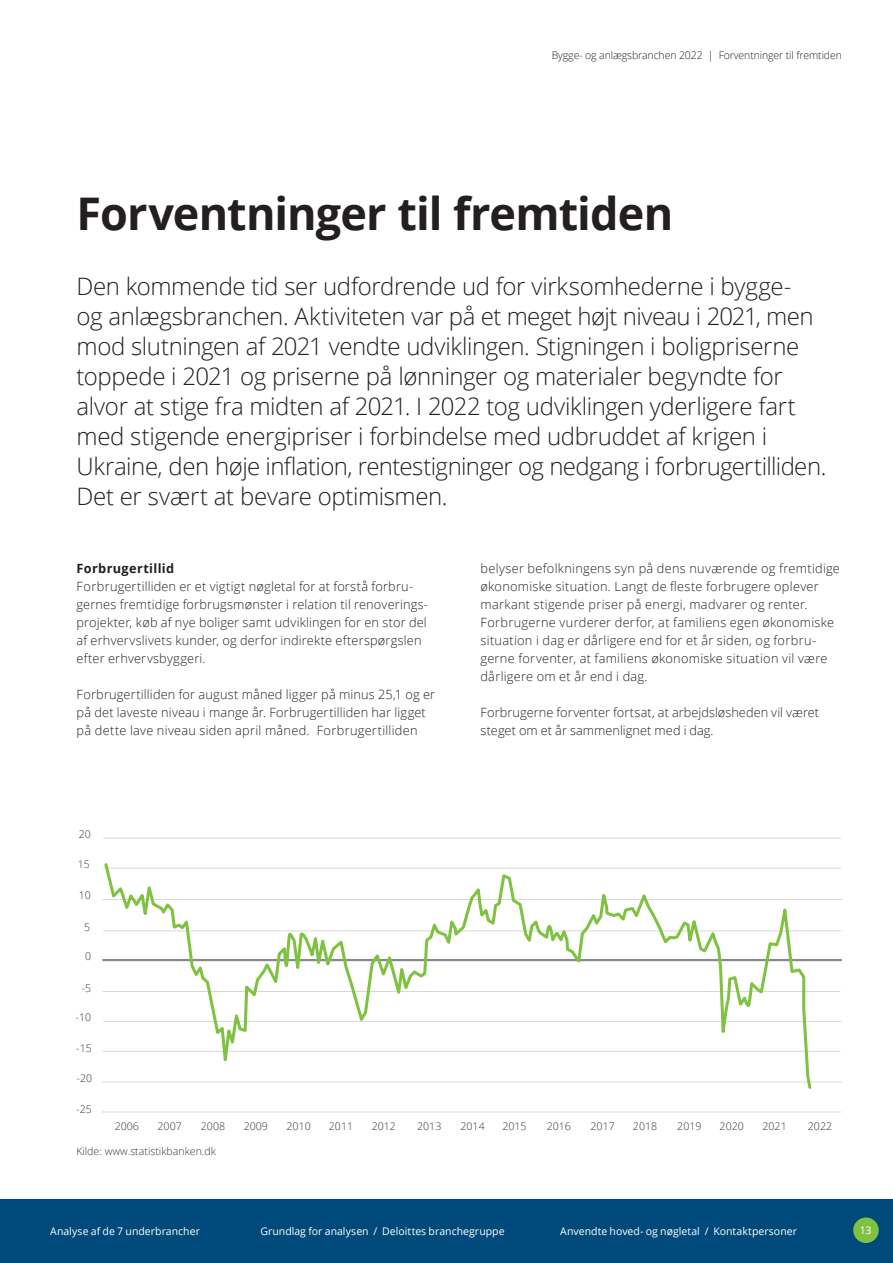
<style>
.page{position:relative;width:893px;height:1263px;background:#fff}
.page>*{position:absolute;margin:0;border:0;box-sizing:border-box;transform-origin:0 0}
.t1{font:700 45px "Open Sans";letter-spacing:-.02em;color:#231f20}
.t2{font:300 24px/30px "Open Sans";letter-spacing:-.02em;color:#231f20}
.t3{font:300 12.75px/18px "Open Sans";letter-spacing:.02em;color:#231f20}
.t4{font:700 12.75px "Open Sans";letter-spacing:.025em;color:#231f20}
.t5{font:300 10.5px "Open Sans";color:#323640}
.t6{font:10.5px "Open Sans";color:#fff}
.t7{font:300 10.5px "Open Sans";letter-spacing:-.01em;color:#231f20}
</style>
<div class="page">
<div style="left:0;top:1199px;width:893px;height:64px;background:#00497b"></div>
<div style="left:853px;top:1217px;width:26px;height:26px;background:#7fc241;border-radius:50%"></div>
<hr style="left:103px;top:838px;width:738px;height:1px;background:#d8d9d7">
<hr style="left:103px;top:868px;width:738px;height:1px;background:#d8d9d7">
<hr style="left:103px;top:899px;width:739px;height:1px;background:#d8d9d7">
<hr style="left:103px;top:930px;width:738px;height:1px;background:#d8d9d7">
<hr style="left:103px;top:991px;width:737px;height:1px;background:#d8d9d7">
<hr style="left:103px;top:1021px;width:738px;height:1px;background:#d8d9d7">
<hr style="left:103px;top:1051px;width:737px;height:1px;background:#d8d9d7">
<hr style="left:103px;top:1082px;width:739px;height:1px;background:#d8d9d7">
<hr style="left:102px;top:1111px;width:739px;height:1px;background:#d8d9d7">
<hr style="left:102px;top:959px;width:740px;height:2px;background:#868a8e">
<svg style="left:102px;top:837px;width:711px;height:252px"></svg>
<p class="t7" style="left:552px;top:48px;width:292px">Bygge- og anlægsbranchen 2022 | Forventninger til fremtiden</p>
<h1 class="t1" style="left:77px;top:182px;width:598px">Forventninger til fremtiden</h1>
<p class="t2" style="left:77px;top:271px;width:751px">Den kommende tid ser udfordrende ud for virksomhederne i bygge-<br>og anlægsbranchen. Aktiviteten var på et meget højt niveau i 2021, men mod slutningen af 2021 vendte udviklingen. Stigningen i boligpriserne toppede i 2021 og priserne på lønninger og materialer begyndte for alvor at stige fra midten af 2021. I 2022 tog udviklingen yderligere fart med stigende energipriser i forbindelse med udbruddet af krigen i Ukraine, den høje inflation, rentestigninger og nedgang i forbrugertilliden.<br>Det er svært at bevare optimismen.</p>
<p class="t4" style="left:77px;top:559px;width:99px">Forbrugertillid</p>
<p class="t3" style="left:77px;top:577px;width:353px">Forbrugertilliden er et vigtigt nøgletal for at forstå forbru&shy;gernes fremtidige forbrugsmønster i relation til renoverings&shy;projekter, køb af nye boliger samt udviklingen for en stor del af erhvervslivets kunder, og derfor indirekte efterspørgslen efter erhvervsbyggeri.</p>
<p class="t3" style="left:77px;top:685px;width:360px">Forbrugertilliden for august måned ligger på minus 25,1 og er på det laveste niveau i mange år. Forbrugertilliden har ligget på dette lave niveau siden april måned. Forbrugertilliden</p>
<p class="t3" style="left:480px;top:559px;width:361px">belyser befolkningens syn på dens nuværende og fremtidige økonomiske situation. Langt de fleste forbrugere oplever markant stigende priser på energi, madvarer og renter.<br>Forbrugerne vurderer derfor, at familiens egen økonomiske situation i dag er dårligere end for et år siden, og forbru&shy;gerne forventer, at familiens økonomiske situation vil være dårligere om et år end i dag.</p>
<p class="t3" style="left:480px;top:703px;width:340px">Forbrugerne forventer fortsat, at arbejdsløsheden vil været steget om et år sammenlignet med i dag.</p>
<p class="t5" style="left:79px;top:827px;width:13px">20</p>
<p class="t5" style="left:78px;top:857px;width:13px">15</p>
<p class="t5" style="left:79px;top:888px;width:13px">10</p>
<p class="t5" style="left:84px;top:920px;width:7px">5</p>
<p class="t5" style="left:85px;top:949px;width:7px">0</p>
<p class="t5" style="left:82px;top:981px;width:11px">-5</p>
<p class="t5" style="left:76px;top:1010px;width:17px">-10</p>
<p class="t5" style="left:76px;top:1041px;width:17px">-15</p>
<p class="t5" style="left:77px;top:1071px;width:17px">-20</p>
<p class="t5" style="left:76px;top:1102px;width:17px">-25</p>
<p class="t5" style="left:115px;top:1119px;width:26px">2006</p>
<p class="t5" style="left:158px;top:1119px;width:26px">2007</p>
<p class="t5" style="left:201px;top:1119px;width:26px">2008</p>
<p class="t5" style="left:244px;top:1119px;width:26px">2009</p>
<p class="t5" style="left:287px;top:1119px;width:26px">2010</p>
<p class="t5" style="left:329px;top:1119px;width:26px">2011</p>
<p class="t5" style="left:372px;top:1119px;width:26px">2012</p>
<p class="t5" style="left:417px;top:1119px;width:26px">2013</p>
<p class="t5" style="left:460px;top:1119px;width:26px">2014</p>
<p class="t5" style="left:502px;top:1119px;width:26px">2015</p>
<p class="t5" style="left:547px;top:1119px;width:26px">2016</p>
<p class="t5" style="left:591px;top:1119px;width:26px">2017</p>
<p class="t5" style="left:633px;top:1119px;width:26px">2018</p>
<p class="t5" style="left:677px;top:1119px;width:26px">2019</p>
<p class="t5" style="left:720px;top:1119px;width:26px">2020</p>
<p class="t5" style="left:762px;top:1119px;width:26px">2021</p>
<p class="t5" style="left:808px;top:1119px;width:26px">2022</p>
<p class="t5" style="left:76px;top:1143px;width:141px">Kilde: www.statistikbanken.dk</p>
<p class="t6" style="left:50px;top:1224px;width:151px">Analyse af de 7 underbrancher</p>
<p class="t6" style="left:260px;top:1224px;width:246px">Grundlag for analysen / Deloittes branchegruppe</p>
<p class="t6" style="left:560px;top:1224px;width:238px">Anvendte hoved- og nøgletal / Kontaktpersoner</p>
<p class="t6" style="left:860px;top:1223px;width:13px">13</p>
</div>
